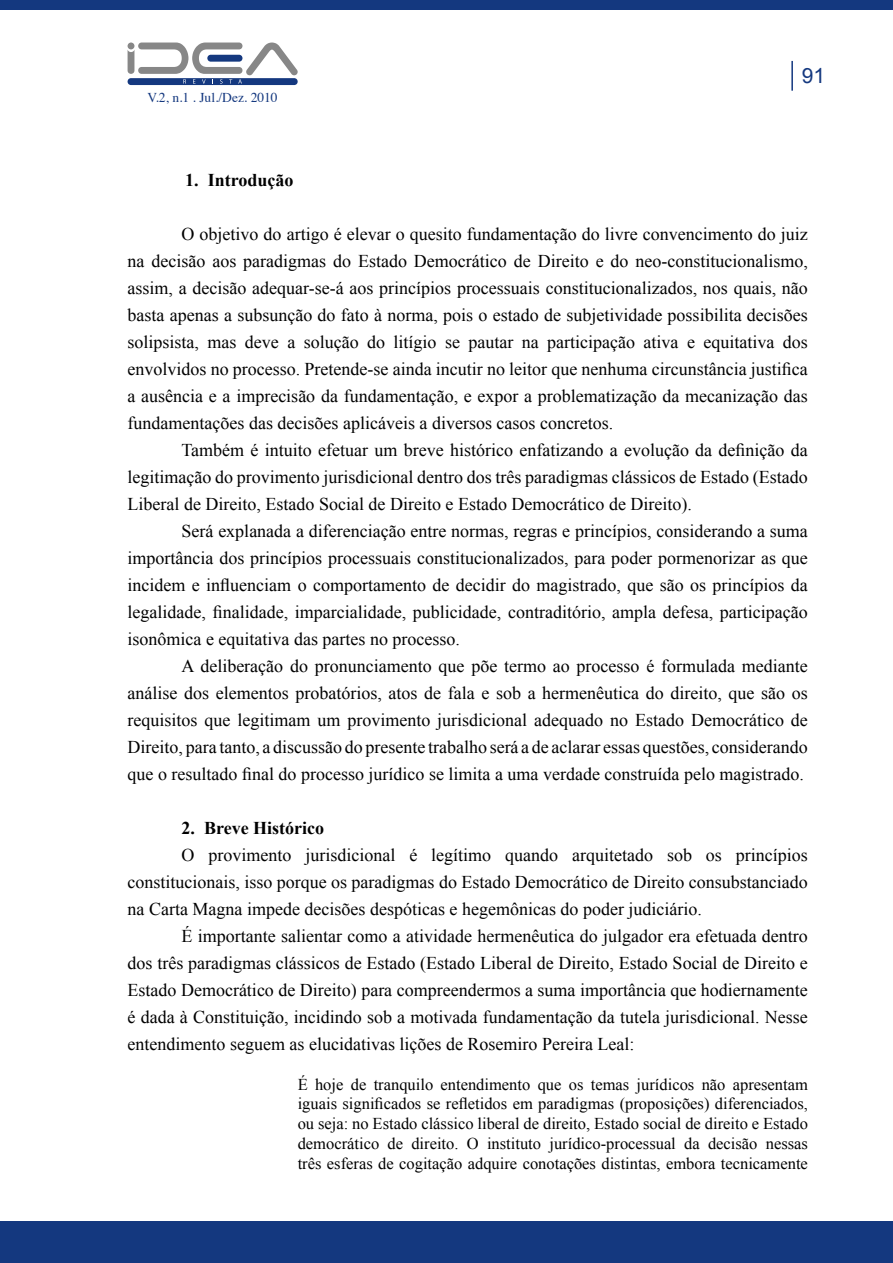
<style>
.page{position:relative;width:893px;height:1263px;background:#fff}
.page>*{position:absolute;margin:0;border:0;box-sizing:border-box;transform-origin:0 0}
.t1{font:21px "Arial";color:#14387f}
.t2{font:18px/27px "Times New Roman";color:#000;text-align:justify}
.t3{font:700 18px "Times New Roman";color:#000}
.t4{font:16.5px/19.8px "Times New Roman";color:#000;text-align:justify}
.t5{font:13.5px "Times";color:#14387f}
</style>
<div class="page">
<svg style="left:128px;top:43px;width:170px;height:42px"></svg>
<hr style="left:791px;top:61px;width:2px;height:30px;background:#14387f">
<div style="left:0;top:1221px;width:893px;height:42px;background:#14387f"></div>
<div style="left:0;top:0;width:893px;height:10px;background:#14387f"></div>
<p class="t5" style="left:147px;top:84px;width:132px">V.2, n.1 . Jul./Dez. 2010</p>
<p class="t1" style="left:802px;top:62px;width:25px">91</p>
<p class="t3" style="left:185px;top:167px;width:110px">1. Introdução</p>
<p class="t2" style="left:128px;top:220px;width:682px;text-indent:54px">O objetivo do artigo é elevar o quesito fundamentação do livre convencimento do juiz na decisão aos paradigmas do Estado Democrático de Direito e do neo-constitucionalismo, assim, a decisão adequar-se-á aos princípios processuais constitucionalizados, nos quais, não basta apenas a subsunção do fato à norma, pois o estado de subjetividade possibilita decisões solipsista, mas deve a solução do litígio se pautar na participação ativa e equitativa dos envolvidos no processo. Pretende-se ainda incutir no leitor que nenhuma circunstância justifica a ausência e a imprecisão da fundamentação, e expor a problematização da mecanização das fundamentações das decisões aplicáveis a diversos casos concretos.</p>
<p class="t2" style="left:128px;top:436px;width:682px;text-indent:54px">Também é intuito efetuar um breve histórico enfatizando a evolução da definição da legitimação do provimento jurisdicional dentro dos três paradigmas clássicos de Estado (Estado Liberal de Direito, Estado Social de Direito e Estado Democrático de Direito).</p>
<p class="t2" style="left:128px;top:517px;width:682px;text-indent:54px">Será explanada a diferenciação entre normas, regras e princípios, considerando a suma importância dos princípios processuais constitucionalizados, para poder pormenorizar as que incidem e influenciam o comportamento de decidir do magistrado, que são os princípios da legalidade, finalidade, imparcialidade, publicidade, contraditório, ampla defesa, participação isonômica e equitativa das partes no processo.</p>
<p class="t2" style="left:128px;top:652px;width:682px;text-indent:54px">A deliberação do pronunciamento que põe termo ao processo é formulada mediante análise dos elementos probatórios, atos de fala e sob a hermenêutica do direito, que são os requisitos que legitimam um provimento jurisdicional adequado no Estado Democrático de Direito, para tanto, a discussão do presente trabalho será a de aclarar essas questões, considerando que o resultado final do processo jurídico se limita a uma verdade construída pelo magistrado.</p>
<p class="t3" style="left:182px;top:815px;width:144px">2. Breve Histórico</p>
<p class="t2" style="left:128px;top:841px;width:682px;text-indent:54px">O provimento jurisdicional é legítimo quando arquitetado sob os princípios constitucionais, isso porque os paradigmas do Estado Democrático de Direito consubstanciado na Carta Magna impede decisões despóticas e hegemônicas do poder judiciário.</p>
<p class="t2" style="left:128px;top:922px;width:682px;text-indent:54px">É importante salientar como a atividade hermenêutica do julgador era efetuada dentro dos três paradigmas clássicos de Estado (Estado Liberal de Direito, Estado Social de Direito e Estado Democrático de Direito) para compreendermos a suma importância que hodiernamente é dada à Constituição, incidindo sob a motivada fundamentação da tutela jurisdicional. Nesse entendimento seguem as elucidativas lições de Rosemiro Pereira Leal:</p>
<p class="t4" style="left:298px;top:1074px;width:512px">É hoje de tranquilo entendimento que os temas jurídicos não apresentam iguais significados se refletidos em paradigmas (proposições) diferenciados, ou seja: no Estado clássico liberal de direito, Estado social de direito e Estado democrático de direito. O instituto jurídico-processual da decisão nessas três esferas de cogitação adquire conotações distintas, embora tecnicamente</p>
</div>
